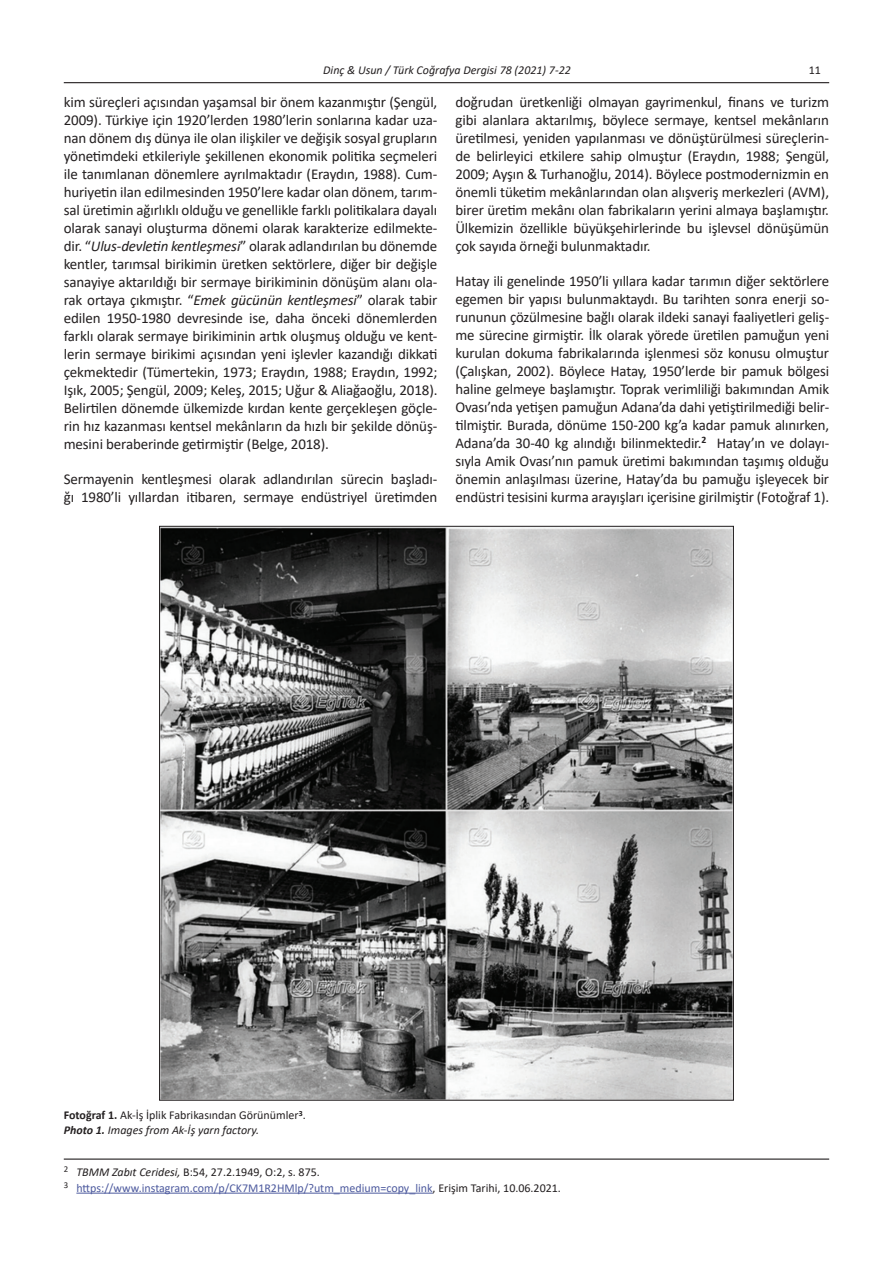
<style>
.page{position:relative;width:893px;height:1263px;background:#fff}
.page>*{position:absolute;margin:0;border:0;box-sizing:border-box;transform-origin:0 0}
.t1{font:15px/18px "Calibri";letter-spacing:-.01em;color:#231f20;text-align:justify}
.t2{font:12px/16.2px "Calibri";color:#4d5a9e}
.t3{font:12px/14.4px "Calibri";color:#231f20}
.t4{font:italic 12px "Calibri";color:#231f20}
.s1{font-style:italic}
.s2{font-weight:700}
.s3{font-weight:700;font-style:italic}
.s4{font-style:italic;color:#231f20}
.s5{color:#231f20}
</style>
<div class="page">
<hr style="left:64px;top:82px;width:765px;height:1px;background:#231f20">
<hr style="left:76px;top:1193px;width:357px;height:1px;background:#4d5a9e">
<hr style="left:64px;top:1158px;width:765px;height:2px;background:#231f20">
<img style="left:161px;top:528px;width:571px;height:570px">
<p class="t4" style="left:323px;top:61px;width:249px">Dinç &amp; Usun / Türk Coğrafya Dergisi 78 (2021) 7-22</p>
<p class="t3" style="left:809px;top:62px;width:14px">11</p>
<p class="t1" style="left:64px;top:93px;width:375px">kim süreçleri açısından yaşamsal bir önem kazanmıştır (Şengül, 2009). Türkiye için 1920’lerden 1980’lerin sonlarına kadar uza&shy;nan dönem dış dünya ile olan ilişkiler ve değişik sosyal grupların yönetimdeki etkileriyle şekillenen ekonomik politika seçmeleri ile tanımlanan dönemlere ayrılmaktadır (Eraydın, 1988). Cum&shy;huriyetin ilan edilmesinden 1950’lere kadar olan dönem, tarım&shy;sal üretimin ağırlıklı olduğu ve genellikle farklı politikalara dayalı olarak sanayi oluşturma dönemi olarak karakterize edilmekte&shy;dir. “<span class="s1">Ulus-devletin kentleşmesi</span>” olarak adlandırılan bu dönemde kentler, tarımsal birikimin üretken sektörlere, diğer bir değişle sanayiye aktarıldığı bir sermaye birikiminin dönüşüm alanı ola&shy;rak ortaya çıkmıştır. “<span class="s1">Emek gücünün kentleşmesi</span>” olarak tabir edilen 1950-1980 devresinde ise, daha önceki dönemlerden farklı olarak sermaye birikiminin artık oluşmuş olduğu ve kent&shy;lerin sermaye birikimi açısından yeni işlevler kazandığı dikkati çekmektedir (Tümertekin, 1973; Eraydın, 1988; Eraydın, 1992; Işık, 2005; Şengül, 2009; Keleş, 2015; Uğur &amp; Aliağaoğlu, 2018).<br>Belirtilen dönemde ülkemizde kırdan kente gerçekleşen göçle&shy;rin hız kazanması kentsel mekânların da hızlı bir şekilde dönüş&shy;mesini beraberinde getirmiştir (Belge, 2018).</p>
<p class="t1" style="left:64px;top:470px;width:375px">Sermayenin kentleşmesi olarak adlandırılan sürecin başladı&shy;ğı 1980’li yıllardan itibaren, sermaye endüstriyel üretimden</p>
<p class="t1" style="left:455px;top:93px;width:375px">doğrudan üretkenliği olmayan gayrimenkul, finans ve turizm gibi alanlara aktarılmış, böylece sermaye, kentsel mekânların üretilmesi, yeniden yapılanması ve dönüştürülmesi süreçlerin&shy;de belirleyici etkilere sahip olmuştur (Eraydın, 1988; Şengül, 2009; Ayşın &amp; Turhanoğlu, 2014). Böylece postmodernizmin en önemli tüketim mekânlarından olan alışveriş merkezleri (AVM), birer üretim mekânı olan fabrikaların yerini almaya başlamıştır.<br>Ülkemizin özellikle büyükşehirlerinde bu işlevsel dönüşümün çok sayıda örneği bulunmaktadır.</p>
<p class="t1" style="left:455px;top:272px;width:375px">Hatay ili genelinde 1950’li yıllara kadar tarımın diğer sektörlere egemen bir yapısı bulunmaktaydı. Bu tarihten sonra enerji so&shy;rununun çözülmesine bağlı olarak ildeki sanayi faaliyetleri geliş&shy;me sürecine girmiştir. İlk olarak yörede üretilen pamuğun yeni kurulan dokuma fabrikalarında işlenmesi söz konusu olmuştur (Çalışkan, 2002). Böylece Hatay, 1950’lerde bir pamuk bölgesi haline gelmeye başlamıştır. Toprak verimliliği bakımından Amik Ovası’nda yetişen pamuğun Adana’da dahi yetiştirilmediği belir&shy;tilmiştir. Burada, dönüme 150-200 kg’a kadar pamuk alınırken, Adana’da 30-40 kg alındığı bilinmektedir.<sup>2</sup> Hatay’ın ve dolayı&shy;sıyla Amik Ovası’nın pamuk üretimi bakımından taşımış olduğu önemin anlaşılması üzerine, Hatay’da bu pamuğu işleyecek bir endüstri tesisini kurma arayışları içerisine girilmiştir (Fotoğraf 1).</p>
<p class="t3" style="left:64px;top:1108px;width:243px"><span class="s2">Fotoğraf 1.</span> Ak-İş İplik Fabrikasından Görünümler<sup>3</sup>.<br><span class="s3">Photo 1.</span> <span class="s1">Images from Ak-İş yarn factory.</span></p>
<p class="t2" style="left:64px;top:1163px;width:499px"><sup>2</sup> <span class="s4">TBMM Zabıt Ceridesi,</span> <span class="s5">B:54, 27.2.1949, O:2, s. 875.<br></span><sup>3</sup> https://www.instagram.com/p/CK7M1R2HMlp/?utm_medium=copy_link<span class="s5">, Erişim Tarihi, 10.06.2021.</span></p>
</div>
